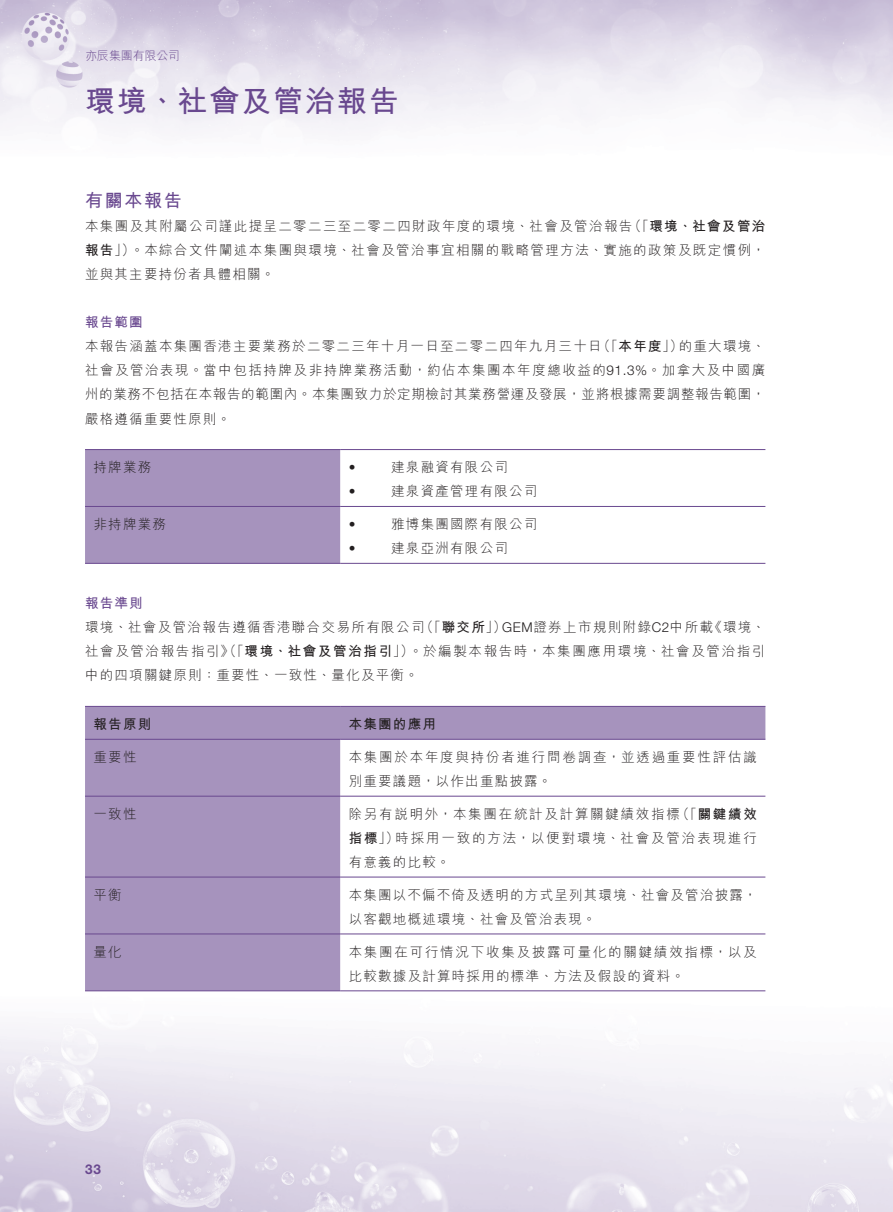
<style>
.page{position:relative;width:893px;height:1212px;background:#fff}
.page>*{position:absolute;margin:0;border:0;box-sizing:border-box;transform-origin:0 0}
.t1{font:700 30px "M Hei HK";letter-spacing:.06em;color:#69488f}
.t2{font:700 18px "M Hei HK";letter-spacing:.09em;color:#69488f}
.t3{font:300 13.5px/24px "M Hei HK";letter-spacing:.1em;color:#231f20}
.t4{font:300 13.5px "M Hei HK";letter-spacing:.13em;color:#231f20}
.t5{font:700 13.5px "M Hei HK";letter-spacing:.095em;color:#231f20}
.t6{font:300 13.5px "M Hei HK";letter-spacing:.135em;color:#231f20}
.t7{font:700 13.5px "M Hei HK";letter-spacing:.09em;color:#69488f}
.t8{font:300 13.5px "Helvetica Neue LT Std";color:#231f20}
.t9{font:700 13.5px "Helvetica Neue LT Std";color:#69488f}
.t10{font:300 12px "M Hei HK";letter-spacing:-.01em;color:#69488f}
.s1{font-weight:300}
.s2{font-weight:700}
.s3{font-family:"Helvetica Neue LT Std"}
</style>
<div class="page">
<img style="left:0;top:0;width:893px;height:1212px">
<div style="left:85px;top:450px;width:255px;height:113px;background:#a693bd"></div>
<hr style="left:85px;top:449px;width:255px;height:1px;background:#69488f">
<hr style="left:340px;top:449px;width:425px;height:1px;background:#69488f">
<hr style="left:85px;top:506px;width:255px;height:1px;background:#69488f">
<hr style="left:340px;top:506px;width:425px;height:1px;background:#69488f">
<hr style="left:85px;top:563px;width:255px;height:1px;background:#69488f">
<hr style="left:340px;top:563px;width:425px;height:1px;background:#69488f">
<svg style="left:85px;top:707px;width:680px;height:283px"></svg>
<hr style="left:85px;top:706px;width:255px;height:1px;background:#69488f">
<hr style="left:340px;top:706px;width:425px;height:1px;background:#69488f">
<hr style="left:85px;top:739px;width:255px;height:1px;background:#69488f">
<hr style="left:340px;top:739px;width:425px;height:1px;background:#69488f">
<hr style="left:85px;top:796px;width:255px;height:1px;background:#69488f">
<hr style="left:340px;top:796px;width:425px;height:1px;background:#69488f">
<hr style="left:85px;top:877px;width:255px;height:1px;background:#69488f">
<hr style="left:340px;top:877px;width:425px;height:1px;background:#69488f">
<hr style="left:85px;top:933px;width:255px;height:1px;background:#69488f">
<hr style="left:340px;top:933px;width:425px;height:1px;background:#69488f">
<hr style="left:85px;top:990px;width:255px;height:1px;background:#69488f">
<hr style="left:340px;top:990px;width:425px;height:1px;background:#69488f">
<p class="t10" style="left:85px;top:49px;width:96px">亦辰集團有限公司</p>
<h1 class="t1" style="left:85px;top:79px;width:315px">環境、社會及管治報告</h1>
<h2 class="t2" style="left:85px;top:188px;width:98px">有關本報告</h2>
<p class="t5" style="left:628px;top:217px;width:139px"><span class="s1">（「</span>環境、社會及管治</p>
<p class="t3" style="left:85px;top:214px;width:682px">本集團及其附屬公司謹此提呈二零二三至二零二四財政年度的環境、社會及管治報告<br><span class="s2">報告</span>」）。本綜合文件闡述本集團與環境、社會及管治事宜相關的戰略管理方法、實施的政策及既定慣例，並與其主要持份者具體相關。</p>
<p class="t7" style="left:85px;top:313px;width:59px">報告範圍</p>
<p class="t3" style="left:679px;top:334px;width:88px">的重大環境、</p>
<p class="t3" style="left:597px;top:334px;width:87px">（「<span class="s2">本年度</span>」）</p>
<p class="t3" style="left:85px;top:334px;width:682px">本報告涵蓋本集團香港主要業務於二零二三年十月一日至二零二四年九月三十日<br>社會及管治表現。當中包括持牌及非持牌業務活動，約佔本集團本年度總收益的<span class="s3">91.3%</span>。加拿大及中國廣州的業務不包括在本報告的範圍內。本集團致力於定期檢討其業務營運及發展，並將根據需要調整報告範圍，嚴格遵循重要性原則。</p>
<p class="t3" style="left:391px;top:455px;width:118px">建泉融資有限公司</p>
<p class="t3" style="left:94px;top:455px;width:59px">持牌業務</p>
<p class="t8" style="left:349px;top:459px;width:8px">•</p>
<p class="t3" style="left:94px;top:512px;width:74px">非持牌業務</p>
<p class="t7" style="left:85px;top:593px;width:59px">報告準則</p>
<p class="t8" style="left:349px;top:483px;width:8px">•</p>
<p class="t3" style="left:391px;top:479px;width:148px">建泉資產管理有限公司</p>
<p class="t8" style="left:349px;top:516px;width:8px">•</p>
<p class="t3" style="left:391px;top:512px;width:148px">雅博集團國際有限公司</p>
<p class="t8" style="left:349px;top:540px;width:8px">•</p>
<p class="t3" style="left:391px;top:536px;width:118px">建泉亞洲有限公司</p>
<p class="t3" style="left:420px;top:615px;width:88px">（「<span class="s2">聯交所</span>」）</p>
<p class="t3" style="left:502px;top:615px;width:213px"><span class="s3">GEM</span>證券上市規則附錄<span class="s3">C2</span>中所載</p>
<p class="t3" style="left:85px;top:615px;width:682px">環境、社會及管治報告遵循香港聯合交易所有限公司<br>社會及管治報告指引》（「<span class="s2">環境、社會及管治指引</span>」）。於編製本報告時，本集團應用環境、社會及管治指引中的四項關鍵原則：重要性、一致性、量化及平衡。</p>
<p class="t5" style="left:349px;top:714px;width:89px">本集團的應用</p>
<p class="t3" style="left:709px;top:615px;width:58px">《環境、</p>
<p class="t5" style="left:94px;top:714px;width:59px">報告原則</p>
<p class="t3" style="left:94px;top:745px;width:44px">重要性</p>
<p class="t3" style="left:94px;top:802px;width:44px">一致性</p>
<p class="t3" style="left:94px;top:882px;width:30px">平衡</p>
<p class="t3" style="left:94px;top:939px;width:30px">量化</p>
<p class="t9" style="left:85px;top:1161px;width:17px">33</p>
<p class="t4" style="left:349px;top:750px;width:410px">本集團於本年度與持份者進行問卷調查，並透過重要性評估識</p>
<p class="t3" style="left:349px;top:769px;width:205px">別重要議題，以作出重點披露。</p>
<p class="t5" style="left:676px;top:804px;width:82px"><span class="s1">（「</span>關鍵績效</p>
<p class="t4" style="left:349px;top:807px;width:333px">除另有說明外，本集團在統計及計算關鍵績效指標</p>
<p class="t3" style="left:349px;top:826px;width:103px"><span class="s2">指標</span>」）<br>有意義的比較。</p>
<p class="t3" style="left:349px;top:882px;width:410px">本集團以不偏不倚及透明的方式呈列其環境、社會及管治披露，</p>
<p class="t6" style="left:395px;top:831px;width:363px">時採用一致的方法，以便對環境、社會及管治表現進行</p>
<p class="t3" style="left:349px;top:906px;width:249px">以客觀地概述環境、社會及管治表現。</p>
<p class="t4" style="left:349px;top:945px;width:410px">本集團在可行情況下收集及披露可量化的關鍵績效指標，以及</p>
<p class="t3" style="left:349px;top:963px;width:337px">比較數據及計算時採用的標準、方法及假設的資料。</p>
</div>
